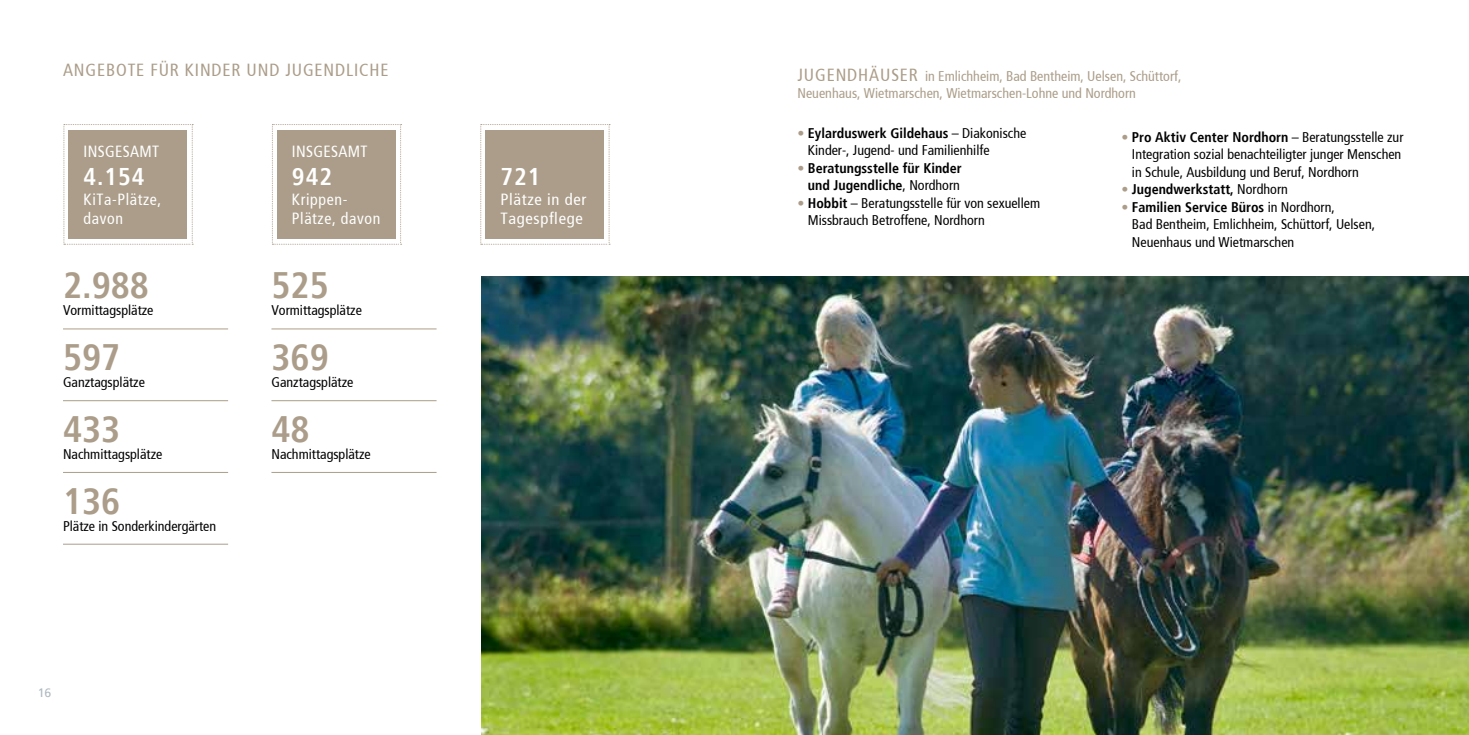
<style>
.page{position:relative;width:1469px;height:735px;background:#fff}
.page>*{position:absolute;margin:0;border:0;box-sizing:border-box;transform-origin:0 0}
.t1{font:700 condensed 36.75px "Frutiger";color:#ab9d89}
.t2{font:700 condensed 24.15px "Frutiger";letter-spacing:.04em;color:#fff}
.t3{font:condensed 17.5px "Frutiger";letter-spacing:.05em;color:#ab9d89}
.t4{font:condensed 16.1px/19.4px "Frutiger";letter-spacing:.04em;color:#fff}
.t5{font:condensed 16.1px "Frutiger";letter-spacing:.02em;color:#fff}
.t6{font:condensed 14px/17.5px "Frutiger";color:#000}
.t7{font:condensed 14px/17.5px "Frutiger";color:#ab9d89}
.t8{font:700 condensed 14px/17.5px "Frutiger";color:#000;text-align:right}
.t9{font:12.25px "Frutiger";color:#afb9c0}
.s1{font-size:17.5px}
.s2{color:#ab9d89}
.s3{font-weight:700}
.s4{font-weight:400;color:#ab9d89}
.s5{font-weight:400}
</style>
<div class="page">
<img style="left:481px;top:276px;width:987px;height:458px">
<hr style="left:63px;top:328px;width:165px;height:1px;background:#ab9d89">
<hr style="left:271px;top:328px;width:165px;height:1px;background:#ab9d89">
<hr style="left:63px;top:400px;width:165px;height:1px;background:#ab9d89">
<hr style="left:271px;top:400px;width:165px;height:1px;background:#ab9d89">
<hr style="left:63px;top:472px;width:165px;height:1px;background:#ab9d89">
<hr style="left:271px;top:472px;width:165px;height:1px;background:#ab9d89">
<hr style="left:63px;top:543px;width:165px;height:1px;background:#ab9d89">
<svg style="left:63px;top:124px;width:130px;height:121px;background:#b8ac9c"></svg>
<svg style="left:272px;top:124px;width:129px;height:121px;background:#b7ab9a"></svg>
<svg style="left:480px;top:124px;width:130px;height:121px;background:#b8ac9c"></svg>
<p class="t3" style="left:63px;top:62px;width:327px">ANGEBOTE FÜR KINDER UND JUGENDLICHE</p>
<p class="t5" style="left:84px;top:144px;width:77px">INSGESAMT</p>
<h2 class="t2" style="left:84px;top:166px;width:63px">4.154</h2>
<p class="t4" style="left:84px;top:190px;width:79px">KiTa-Plätze, davon</p>
<h1 class="t1" style="left:63px;top:269px;width:87px">2.988</h1>
<p class="t6" style="left:63px;top:302px;width:92px">Vormittagsplätze</p>
<h1 class="t1" style="left:63px;top:341px;width:59px">597</h1>
<p class="t6" style="left:63px;top:374px;width:83px">Ganztagsplätze</p>
<h1 class="t1" style="left:63px;top:413px;width:59px">433</h1>
<p class="t6" style="left:63px;top:446px;width:101px">Nachmittagsplätze</p>
<h1 class="t1" style="left:63px;top:484px;width:59px">136</h1>
<p class="t6" style="left:63px;top:517px;width:155px">Plätze in Sonderkindergärten</p>
<p class="t5" style="left:292px;top:144px;width:77px">INSGESAMT</p>
<h2 class="t2" style="left:292px;top:166px;width:42px">942</h2>
<p class="t4" style="left:292px;top:190px;width:90px">Krippen-<br>Plätze, davon</p>
<h1 class="t1" style="left:271px;top:269px;width:59px">525</h1>
<p class="t6" style="left:271px;top:302px;width:92px">Vormittagsplätze</p>
<h1 class="t1" style="left:271px;top:341px;width:59px">369</h1>
<p class="t6" style="left:271px;top:374px;width:83px">Ganztagsplätze</p>
<h1 class="t1" style="left:271px;top:413px;width:40px">48</h1>
<p class="t6" style="left:271px;top:446px;width:101px">Nachmittagsplätze</p>
<p class="t9" style="left:38px;top:687px;width:15px">16</p>
<h2 class="t2" style="left:500px;top:166px;width:42px">721</h2>
<p class="t4" style="left:500px;top:190px;width:88px">Plätze in der<br>Tagespflege</p>
<p class="t7" style="left:797px;top:68px;width:385px"><span class="s1">JUGENDHÄUSER</span> in Emlichheim, Bad Bentheim, Uelsen, Schüttorf,<br>Neuenhaus, Wietmarschen, Wietmarschen-Lohne und Nordhorn</p>
<p class="t6" style="left:808px;top:125px;width:220px;text-indent:-10px"><span class="s2">•</span> <span class="s3">Eylarduswerk Gildehaus</span> – Diakonische<br>Kinder-, Jugend- und Familienhilfe</p>
<p class="t8" style="left:797px;top:160px;width:166px"><span class="s4">•</span> Beratungsstelle für Kinder und Jugendliche<span class="s5">, Nordhorn</span></p>
<p class="t6" style="left:808px;top:195px;width:234px;text-indent:-10px"><span class="s2">•</span> <span class="s3">Hobbit</span> – Beratungsstelle für von sexuellem<br>Missbrauch Betroffene, Nordhorn</p>
<p class="t6" style="left:1131px;top:129px;width:273px;text-indent:-10px"><span class="s2">•</span> <span class="s3">Pro Aktiv Center Nordhorn</span> – Beratungsstelle zur<br>Integration sozial benachteiligter junger Menschen in Schule, Ausbildung und Beruf, Nordhorn</p>
<p class="t8" style="left:1121px;top:182px;width:168px"><span class="s4">•</span> Jugendwerkstatt, <span class="s5">Nordhorn</span></p>
<p class="t6" style="left:1131px;top:199px;width:245px;text-indent:-10px"><span class="s2">•</span> <span class="s3">Familien Service Büros</span> in Nordhorn,<br>Bad Bentheim, Emlichheim, Schüttorf, Uelsen,<br>Neuenhaus und Wietmarschen</p>
</div>
